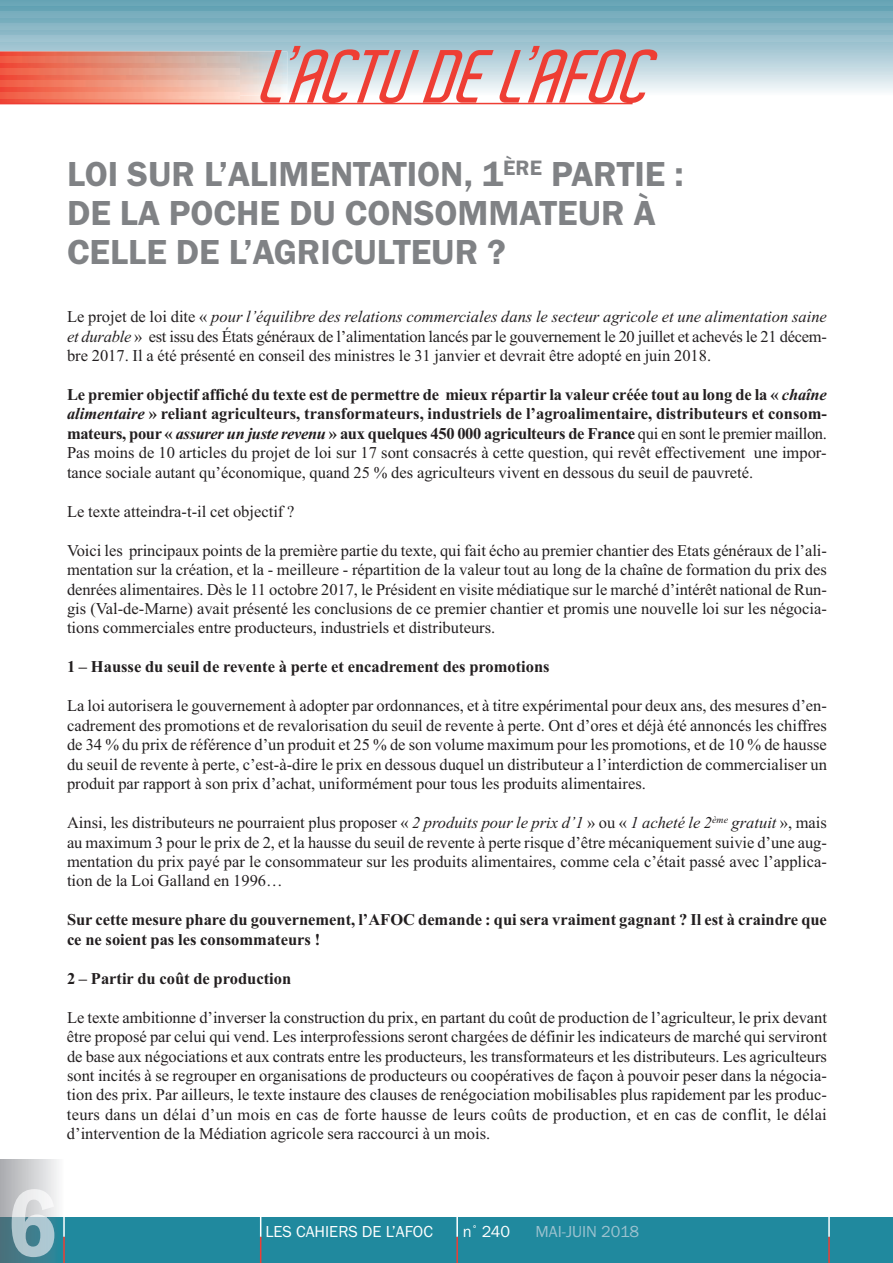
<style>
.page{position:relative;width:893px;height:1263px;background:#fff}
.page>*{position:absolute;margin:0;border:0;box-sizing:border-box;transform-origin:0 0}
.t1{font:600 36px/38.8px "Franklin Gothic";color:#808285}
.t2{font:16.5px/19.5px "Times New Roman";color:#231f20;text-align:justify}
.t3{font:700 16.5px/19.5px "Times New Roman";color:#231f20;text-align:justify}
.t4{font:16.5px "Franklin Gothic";color:#fff}
.t5{font:16.5px "Franklin Gothic";color:#9cc2cf}
.s1{font-style:italic}
.s2{font-weight:400}
</style>
<div class="page">
<img style="left:0;top:0;width:893px;height:92px">
<div style="left:0;top:1217px;width:893px;height:46px;background:#20899e"></div>
<svg style="left:260px;top:1217px;width:1px;height:46px"></svg>
<hr style="left:456px;top:1211px;width:2px;height:26px;background:#fff">
<hr style="left:456px;top:1237px;width:2px;height:26px;background:#ee3e34">
<hr style="left:828px;top:1211px;width:2px;height:26px;background:#fff">
<hr style="left:828px;top:1237px;width:2px;height:26px;background:#ee3e34">
<img style="left:0;top:1159px;width:58px;height:104px">
<img style="left:12px;top:1189px;width:42px;height:68px">
<hr style="left:63px;top:1211px;width:2px;height:26px;background:#fff">
<hr style="left:63px;top:1237px;width:2px;height:26px;background:#ee3e34">
<img style="left:0;top:51px;width:260px;height:52px">
<img style="left:0;top:56px;width:239px;height:6px">
<img style="left:0;top:68px;width:239px;height:6px">
<img style="left:0;top:80px;width:239px;height:6px">
<img style="left:0;top:92px;width:239px;height:6px">
<div style="left:0;top:12px;width:893px;height:6px;background:#7aaebe"></div>
<div style="left:0;top:24px;width:893px;height:6px;background:#8cb8c6"></div>
<div style="left:0;top:36px;width:893px;height:6px;background:#9dc3d0"></div>
<hr style="left:0;top:103px;width:633px;height:1px;background:#ee3e34">
<svg style="left:260px;top:46px;width:397px;height:57px;background:#daaeb0"></svg>
<h1 class="t1" style="left:67px;top:154px;width:618px">LOI SUR L’ALIMENTATION, 1<sup>ÈRE</sup> PARTIE :<br>DE LA POCHE DU CONSOMMATEUR À<br>CELLE DE L’AGRICULTEUR ?</h1>
<p class="t2" style="left:67px;top:307px;width:761px">Le projet de loi dite « <span class="s1">pour l’équilibre des relations commerciales dans le secteur agricole et une alimentation saine et durable</span> » est issu des États généraux de l’alimentation lancés par le gouvernement le 20 juillet et achevés le 21 décem&shy;bre 2017. Il a été présenté en conseil des ministres le 31 janvier et devrait être adopté en juin 2018.</p>
<p class="t3" style="left:67px;top:384px;width:761px">Le premier objectif affiché du texte est de permettre de mieux répartir la valeur créée tout au long de la « <span class="s1">chaîne alimentaire</span> » reliant agriculteurs, transformateurs, industriels de l’agroalimentaire, distributeurs et consom&shy;mateurs, pour « <span class="s1">assurer un juste revenu</span> » aux quelques 450 000 agriculteurs de France <span class="s2">qui en sont le premier maillon.<br>Pas moins de 10 articles du projet de loi sur 17 sont consacrés à cette question, qui revêt effectivement une impor&shy;tance sociale autant qu’économique, quand 25 % des agriculteurs vivent en dessous du seuil de pauvreté.</span></p>
<p class="t2" style="left:67px;top:501px;width:229px">Le texte atteindra-t-il cet objectif ?</p>
<p class="t2" style="left:67px;top:540px;width:761px">Voici les principaux points de la première partie du texte, qui fait écho au premier chantier des Etats généraux de l’ali&shy;mentation sur la création, et la - meilleure - répartition de la valeur tout au long de la chaîne de formation du prix des denrées alimentaires. Dès le 11 octobre 2017, le Président en visite médiatique sur le marché d’intérêt national de Run&shy;gis (Val-de-Marne) avait présenté les conclusions de ce premier chantier et promis une nouvelle loi sur les négocia&shy;tions commerciales entre producteurs, industriels et distributeurs.</p>
<p class="t3" style="left:67px;top:657px;width:484px">1 – Hausse du seuil de revente à perte et encadrement des promotions</p>
<p class="t2" style="left:67px;top:696px;width:761px">La loi autorisera le gouvernement à adopter par ordonnances, et à titre expérimental pour deux ans, des mesures d’en&shy;cadrement des promotions et de revalorisation du seuil de revente à perte. Ont d’ores et déjà été annoncés les chiffres de 34 % du prix de référence d’un produit et 25 % de son volume maximum pour les promotions, et de 10 % de hausse du seuil de revente à perte, c’est-à-dire le prix en dessous duquel un distributeur a l’interdiction de commercialiser un produit par rapport à son prix d’achat, uniformément pour tous les produits alimentaires.</p>
<p class="t2" style="left:67px;top:812px;width:761px">Ainsi, les distributeurs ne pourraient plus proposer « <span class="s1">2 produits pour le prix d’1</span> » ou « <span class="s1">1 acheté le 2</span><sup>ème</sup> <span class="s1">gratuit</span> », mais au maximum 3 pour le prix de 2, et la hausse du seuil de revente à perte risque d’être mécaniquement suivie d’une aug&shy;mentation du prix payé par le consommateur sur les produits alimentaires, comme cela c’était passé avec l’applica&shy;tion de la Loi Galland en 1996…</p>
<p class="t3" style="left:67px;top:910px;width:761px">Sur cette mesure phare du gouvernement, l’AFOC demande : qui sera vraiment gagnant ? Il est à craindre que ce ne soient pas les consommateurs !</p>
<p class="t3" style="left:67px;top:968px;width:226px">2 – Partir du coût de production</p>
<p class="t2" style="left:67px;top:1007px;width:761px">Le texte ambitionne d’inverser la construction du prix, en partant du coût de production de l’agriculteur, le prix devant être proposé par celui qui vend. Les interprofessions seront chargées de définir les indicateurs de marché qui serviront de base aux négociations et aux contrats entre les producteurs, les transformateurs et les distributeurs. Les agriculteurs sont incités à se regrouper en organisations de producteurs ou coopératives de façon à pouvoir peser dans la négocia&shy;tion des prix. Par ailleurs, le texte instaure des clauses de renégociation mobilisables plus rapidement par les produc&shy;teurs dans un délai d’un mois en cas de forte hausse de leurs coûts de production, et en cas de conflit, le délai d’intervention de la Médiation agricole sera raccourci à un mois.</p>
<p class="t4" style="left:266px;top:1221px;width:169px">LES CAHIERS DE L’AFOC</p>
<p class="t4" style="left:463px;top:1221px;width:49px">n<sup>°</sup> 240</p>
<p class="t5" style="left:536px;top:1221px;width:105px">MAI-JUIN 2018</p>
</div>
